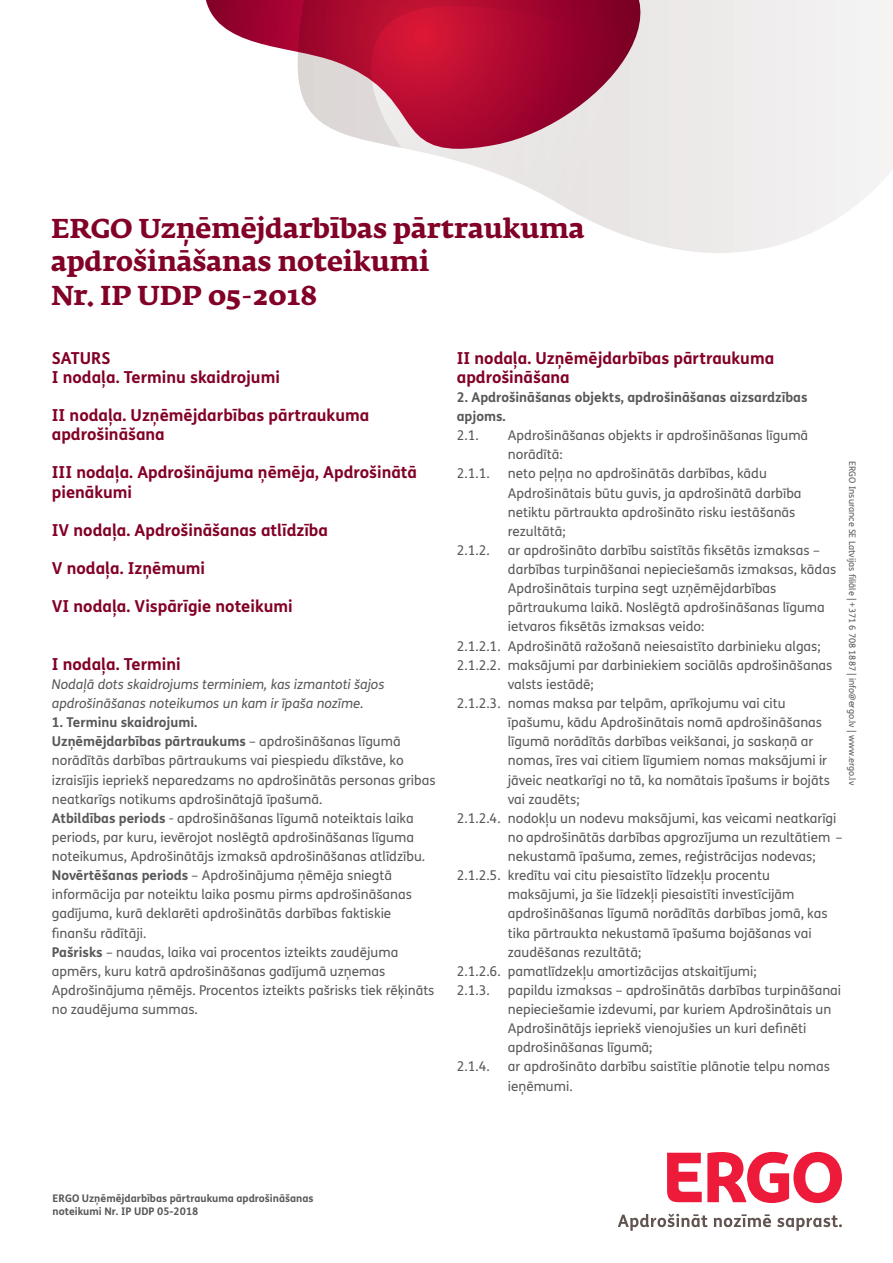
<style>
.page{position:relative;width:893px;height:1263px;background:#fff}
.page>*{position:absolute;margin:0;border:0;box-sizing:border-box;transform-origin:0 0}
.t1{font:700 27px/33.5px "Fedra Serif A Pro";color:#820126}
.t2{font:700 16.5px/19.2px "FS Me";color:#820126}
.t3{font:13.5px/19.2px "FS Me";color:#57585a}
.t4{font:italic 13.5px/19.2px "FS Me";color:#57585a}
.t5{font:700 13.5px/19.2px "FS Me";color:#57585a}
.t6{font:700 10.5px/12.6px "FS Me";color:#57585a}
.t7{font:9px "FS Me";color:#57585a}
.s1{font-weight:700}
</style>
<div class="page">
<svg style="left:652px;top:0;width:241px;height:253px"></svg>
<svg style="left:409px;top:0;width:243px;height:244px"></svg>
<svg style="left:206px;top:0;width:436px;height:149px"></svg>
<svg style="left:667px;top:1152px;width:174px;height:51px"></svg>
<svg style="left:618px;top:1213px;width:90px;height:18px"></svg>
<svg style="left:714px;top:1214px;width:57px;height:13px"></svg>
<svg style="left:777px;top:1215px;width:64px;height:16px"></svg>
<h1 class="t1" style="left:51px;top:212px;width:535px">ERGO Uzņēmējdarbības pārtraukuma apdrošināšanas noteikumi<br>Nr. IP UDP 05-2018</h1>
<p class="t2" style="left:52px;top:347px;width:230px">SATURS<br>I nodaļa. Terminu skaidrojumi</p>
<p class="t2" style="left:52px;top:405px;width:319px">II nodaļa. Uzņēmējdarbības pārtraukuma apdrošināšana</p>
<p class="t2" style="left:52px;top:462px;width:367px">III nodaļa. Apdrošinājuma ņēmēja, Apdrošinātā pienākumi</p>
<p class="t2" style="left:52px;top:519px;width:278px">IV nodaļa. Apdrošināšanas atlīdzība</p>
<p class="t2" style="left:52px;top:558px;width:155px">V nodaļa. Izņēmumi</p>
<p class="t2" style="left:52px;top:596px;width:242px">VI nodaļa. Vispārīgie noteikumi</p>
<p class="t2" style="left:52px;top:653px;width:130px">I nodaļa. Termini</p>
<p class="t4" style="left:52px;top:674px;width:334px">Nodaļā dots skaidrojums terminiem, kas izmantoti šajos apdrošināšanas noteikumos un kam ir īpaša nozīme.</p>
<p class="t3" style="left:52px;top:712px;width:385px"><span class="s1">1. Terminu skaidrojumi.<br>Uzņēmējdarbības pārtraukums</span> – apdrošināšanas līgumā norādītās darbības pārtraukums vai piespiedu dīkstāve, ko izraisījis iepriekš neparedzams no apdrošinātās personas gribas neatkarīgs notikums apdrošinātajā īpašumā.<br><span class="s1">Atbildības periods</span> - apdrošināšanas līgumā noteiktais laika periods, par kuru, ievērojot noslēgtā apdrošināšanas līguma noteikumus, Apdrošinātājs izmaksā apdrošināšanas atlīdzību.<br><span class="s1">Novērtēšanas periods</span> – Apdrošinājuma ņēmēja sniegtā informācija par noteiktu laika posmu pirms apdrošināšanas gadījuma, kurā deklarēti apdrošinātās darbības faktiskie finanšu rādītāji.<br><span class="s1">Pašrisks</span> – naudas, laika vai procentos izteikts zaudējuma apmērs, kuru katrā apdrošināšanas gadījumā uzņemas Apdrošinājuma ņēmējs. Procentos izteikts pašrisks tiek rēķināts no zaudējuma summas.</p>
<p class="t2" style="left:457px;top:347px;width:319px">II nodaļa. Uzņēmējdarbības pārtraukuma apdrošināšana</p>
<p class="t5" style="left:457px;top:387px;width:352px">2. Apdrošināšanas objekts, apdrošināšanas aizsardzības apjoms.</p>
<p class="t3" style="left:457px;top:425px;width:23px">2.1.</p>
<p class="t3" style="left:508px;top:425px;width:302px">Apdrošināšanas objekts ir apdrošināšanas līgumā norādītā:</p>
<p class="t3" style="left:457px;top:464px;width:34px">2.1.1.</p>
<p class="t3" style="left:508px;top:464px;width:295px">neto peļņa no apdrošinātās darbības, kādu Apdrošinātais būtu guvis, ja apdrošinātā darbība netiktu pārtraukta apdrošināto risku iestāšanās rezultātā;</p>
<p class="t3" style="left:457px;top:540px;width:34px">2.1.2.</p>
<p class="t3" style="left:508px;top:540px;width:313px">ar apdrošināto darbību saistītās fiksētās izmaksas –</p>
<p class="t3" style="left:508px;top:559px;width:330px">darbības turpināšanai nepieciešamās izmaksas, kādas</p>
<p class="t3" style="left:508px;top:579px;width:270px">Apdrošinātais turpina segt uzņēmējdarbības</p>
<p class="t3" style="left:508px;top:598px;width:318px">pārtraukuma laikā. Noslēgtā apdrošināšanas līguma</p>
<p class="t3" style="left:508px;top:617px;width:198px">ietvaros fiksētās izmaksas veido:</p>
<p class="t3" style="left:457px;top:636px;width:365px">2.1.2.1. Apdrošinātā ražošanā neiesaistīto darbinieku algas;</p>
<p class="t3" style="left:457px;top:655px;width:377px">2.1.2.2. maksājumi par darbiniekiem sociālās apdrošināšanas</p>
<p class="t3" style="left:508px;top:674px;width:88px">valsts iestādē;</p>
<p class="t3" style="left:457px;top:693px;width:330px">2.1.2.3. nomas maksa par telpām, aprīkojumu vai citu</p>
<p class="t3" style="left:508px;top:712px;width:316px">īpašumu, kādu Apdrošinātais nomā apdrošināšanas</p>
<p class="t3" style="left:508px;top:732px;width:307px">līgumā norādītās darbības veikšanai, ja saskaņā ar</p>
<p class="t3" style="left:508px;top:751px;width:321px">nomas, īres vai citiem līgumiem nomas maksājumi ir</p>
<p class="t3" style="left:508px;top:770px;width:323px">jāveic neatkarīgi no tā, ka nomātais īpašums ir bojāts</p>
<p class="t3" style="left:508px;top:789px;width:73px">vai zaudēts;</p>
<p class="t3" style="left:457px;top:808px;width:381px">2.1.2.4. nodokļu un nodevu maksājumi, kas veicami neatkarīgi</p>
<p class="t3" style="left:508px;top:827px;width:336px">no apdrošinātās darbības apgrozījuma un rezultātiem –</p>
<p class="t3" style="left:508px;top:846px;width:309px">nekustamā īpašuma, zemes, reģistrācijas nodevas;</p>
<p class="t3" style="left:457px;top:865px;width:315px">2.1.2.5. kredītu vai citu piesaistīto līdzekļu procentu</p>
<p class="t3" style="left:508px;top:885px;width:288px">maksājumi, ja šie līdzekļi piesaistīti investīcijām</p>
<p class="t3" style="left:508px;top:904px;width:321px">apdrošināšanas līgumā norādītās darbības jomā, kas</p>
<p class="t3" style="left:508px;top:923px;width:305px">tika pārtraukta nekustamā īpašuma bojāšanas vai</p>
<p class="t3" style="left:508px;top:942px;width:135px">zaudēšanas rezultātā;</p>
<p class="t3" style="left:457px;top:961px;width:301px">2.1.2.6. pamatlīdzekļu amortizācijas atskaitījumi;</p>
<p class="t3" style="left:457px;top:980px;width:34px">2.1.3.</p>
<p class="t3" style="left:508px;top:980px;width:335px">papildu izmaksas – apdrošinātās darbības turpināšanai nepieciešamie izdevumi, par kuriem Apdrošinātais un Apdrošinātājs iepriekš vienojušies un kuri definēti apdrošināšanas līgumā;</p>
<p class="t3" style="left:457px;top:1057px;width:34px">2.1.4.</p>
<p class="t3" style="left:508px;top:1057px;width:324px">ar apdrošināto darbību saistītie plānotie telpu nomas ieņēmumi.</p>
<p class="t7" style="left:858px;top:461px;width:325px;rotate:90deg">ERGO Insurance SE Latvijas filiāle | +371 6 708 1887 | info@ergo.lv | www.ergo.lv</p>
<p class="t6" style="left:53px;top:1192px;width:262px">ERGO Uzņēmējdarbības pārtraukuma apdrošināšanas noteikumi Nr. IP UDP 05-2018</p>
</div>
